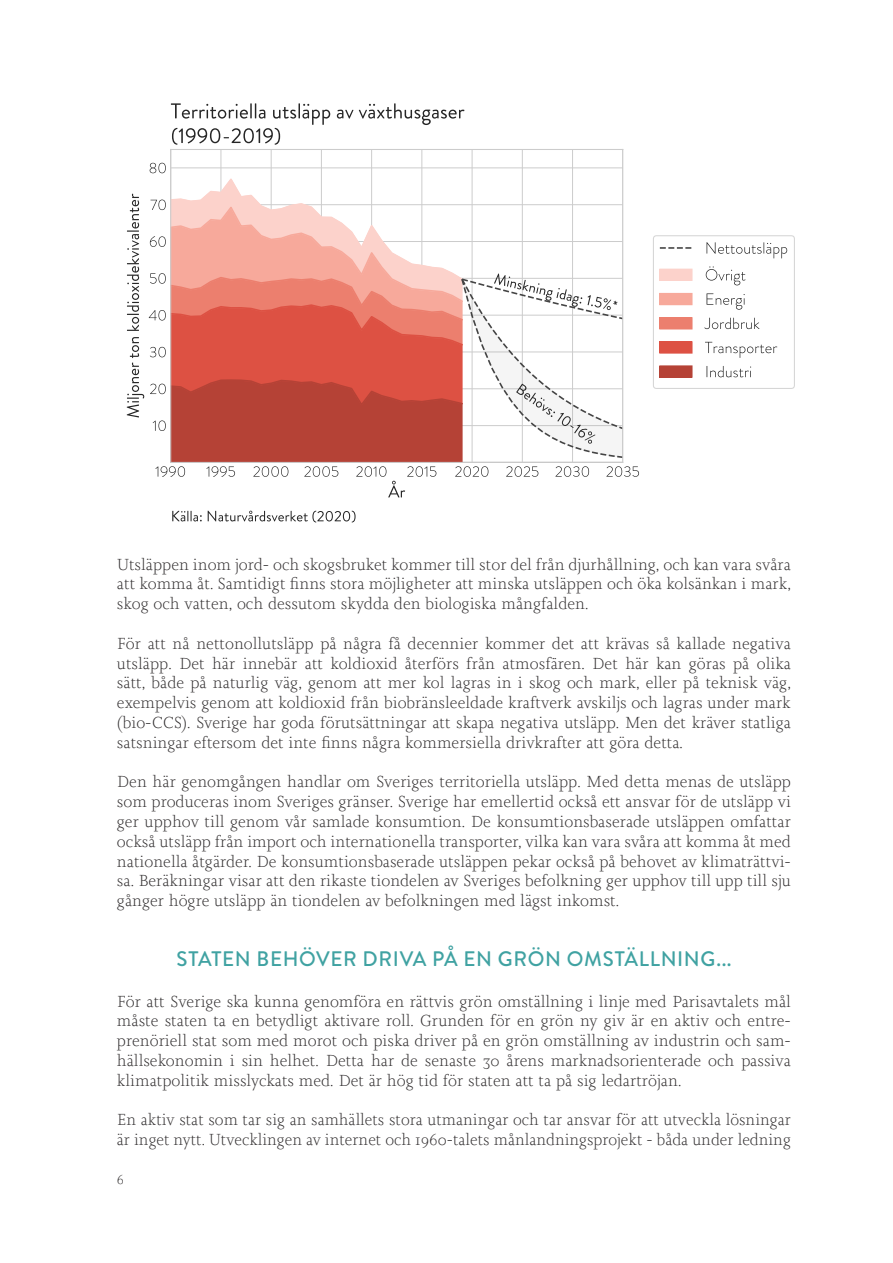
<style>
.page{position:relative;width:893px;height:1263px;background:#fff}
.page>*{position:absolute;margin:0;border:0;box-sizing:border-box;transform-origin:0 0}
.Rubrik_2{font:500 21px "Brandon Grotesque";letter-spacing:.03em;color:#40a2a2}
.Brödtext{font:300 16.5px/19.8px "Joanna Nova";color:#2e2b2c;text-align:justify}
.t1{font:300 13.5px "Joanna Nova";color:#2e2b2c}
</style>
<div class="page">
<hr style="left:171px;top:149px;width:1px;height:313px;background:#ccc">
<hr style="left:220px;top:149px;width:1px;height:313px;background:#ccc">
<hr style="left:271px;top:149px;width:1px;height:313px;background:#ccc">
<hr style="left:321px;top:149px;width:1px;height:313px;background:#ccc">
<hr style="left:371px;top:149px;width:1px;height:313px;background:#ccc">
<hr style="left:421px;top:149px;width:1px;height:313px;background:#ccc">
<hr style="left:472px;top:149px;width:1px;height:313px;background:#ccc">
<hr style="left:522px;top:149px;width:1px;height:313px;background:#ccc">
<hr style="left:572px;top:149px;width:1px;height:313px;background:#ccc">
<hr style="left:170px;top:149px;width:1px;height:313px;background:#ccc">
<hr style="left:622px;top:149px;width:1px;height:313px;background:#ccc">
<hr style="left:171px;top:149px;width:452px;height:1px;background:#ccc">
<svg style="left:172px;top:511px;width:30px;height:10px"></svg>
<svg style="left:208px;top:511px;width:148px;height:11px"></svg>
<svg style="left:127px;top:163px;width:512px;height:334px"></svg>
<svg style="left:337px;top:110px;width:16px;height:9px"></svg>
<svg style="left:359px;top:103px;width:106px;height:22px"></svg>
<svg style="left:171px;top:103px;width:159px;height:42px"></svg>
<div style="left:653px;top:235px;width:142px;height:154px;border:1px solid #ccc;border-radius:3px"></div>
<svg style="left:660px;top:247px;width:32px;height:2px"></svg>
<svg style="left:707px;top:242px;width:80px;height:16px"></svg>
<div style="left:660px;top:269px;width:32px;height:11px;background:#fcd2cb"></div>
<div style="left:659px;top:269px;width:33px;height:12px;border:1px solid #fcd2cb"></div>
<svg style="left:706px;top:266px;width:39px;height:19px"></svg>
<div style="left:660px;top:293px;width:32px;height:12px;background:#f7a99b"></div>
<svg style="left:707px;top:293px;width:38px;height:17px"></svg>
<div style="left:660px;top:318px;width:32px;height:11px;background:#ec7f6e"></div>
<div style="left:659px;top:317px;width:33px;height:12px;border:1px solid #ec7f6e"></div>
<svg style="left:704px;top:318px;width:56px;height:11px"></svg>
<div style="left:660px;top:342px;width:32px;height:11px;background:#dd5143"></div>
<div style="left:659px;top:341px;width:33px;height:13px;border:1px solid #dd5143"></div>
<svg style="left:705px;top:342px;width:72px;height:16px"></svg>
<div style="left:660px;top:366px;width:32px;height:11px;background:#b54236"></div>
<div style="left:659px;top:365px;width:33px;height:13px;border:1px solid #b54236"></div>
<svg style="left:707px;top:366px;width:44px;height:11px"></svg>
<p class="Brödtext" style="left:117px;top:554px;width:675px">Utsläppen inom jord- och skogsbruket kommer till stor del från djurhållning, och kan vara svåra att komma åt. Samtidigt finns stora möjligheter att minska utsläppen och öka kolsänkan i mark, skog och vatten, och dessutom skydda den biologiska mångfalden.</p>
<p class="Brödtext" style="left:117px;top:633px;width:675px">För att nå nettonollutsläpp på några få decennier kommer det att krävas så kallade negativa utsläpp. Det här innebär att koldioxid återförs från atmosfären. Det här kan göras på olika sätt, både på naturlig väg, genom att mer kol lagras in i skog och mark, eller på teknisk väg, exempelvis genom att koldioxid från biobränsleeldade kraftverk avskiljs och lagras under mark (bio-CCS). Sverige har goda förutsättningar att skapa negativa utsläpp. Men det kräver statliga satsningar eftersom det inte finns några kommersiella drivkrafter att göra detta.</p>
<p class="Brödtext" style="left:117px;top:772px;width:675px">Den här genomgången handlar om Sveriges territoriella utsläpp. Med detta menas de utsläpp som produceras inom Sveriges gränser. Sverige har emellertid också ett ansvar för de utsläpp vi ger upphov till genom vår samlade konsumtion. De konsumtionsbaserade utsläppen omfattar också utsläpp från import och internationella transporter, vilka kan vara svåra att komma åt med nationella åtgärder. De konsumtionsbaserade utsläppen pekar också på behovet av klimaträttvi&shy;sa. Beräkningar visar att den rikaste tiondelen av Sveriges befolkning ger upphov till upp till sju gånger högre utsläpp än tiondelen av befolkningen med lägst inkomst.</p>
<p class="Rubrik_2" style="left:176px;top:944px;width:557px">STATEN BEHÖVER DRIVA PÅ EN GRÖN OMSTÄLLNING...</p>
<p class="Brödtext" style="left:117px;top:991px;width:675px">För att Sverige ska kunna genomföra en rättvis grön omställning i linje med Parisavtalets mål måste staten ta en betydligt aktivare roll. Grunden för en grön ny giv är en aktiv och entre&shy;prenöriell stat som med morot och piska driver på en grön omställning av industrin och sam&shy;hällsekonomin i sin helhet. Detta har de senaste 30 årens marknadsorienterade och passiva klimatpolitik misslyckats med. Det är hög tid för staten att ta på sig ledartröjan.</p>
<p class="Brödtext" style="left:117px;top:1110px;width:675px">En aktiv stat som tar sig an samhällets stora utmaningar och tar ansvar för att utveckla lösningar är inget nytt. Utvecklingen av internet och 1960-talets månlandningsprojekt - båda under ledning</p>
<p class="t1" style="left:117px;top:1170px;width:9px">6</p>
</div>
